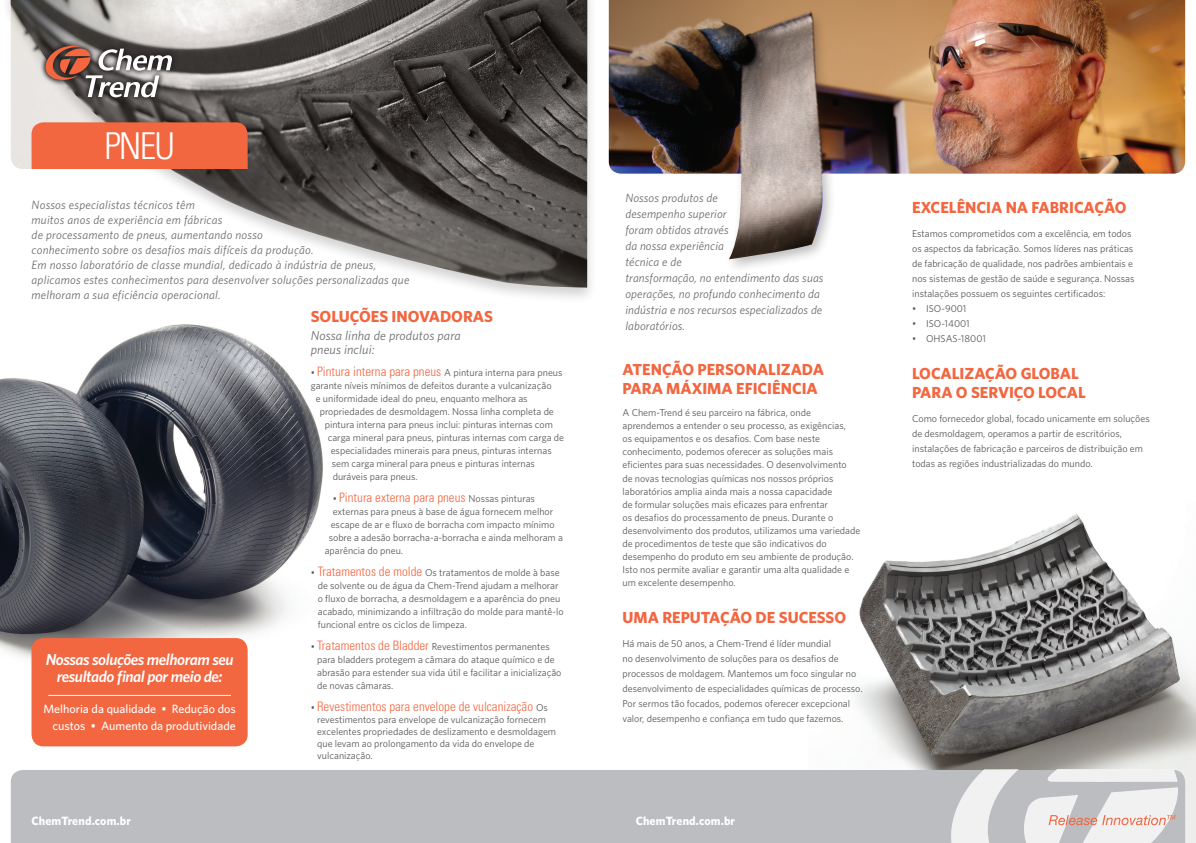
<style>
.page{position:relative;width:1196px;height:843px;background:#fff}
.page>*{position:absolute;margin:0;border:0;box-sizing:border-box;transform-origin:0 0}
.t1{font:300 condensed 37px "Univers";color:#fff}
.t2{font:700 16px/19.2px "Whitney";color:#f26640}
.Our_Solutions{font:italic 600 16px/17px "Whitney";letter-spacing:-.025em;color:#fff;text-align:center}
.body_copy{font:300 condensed 13px "Univers";color:#f26640}
.Italics_-_subhead_le{font:italic 13px/14px "Whitney";letter-spacing:.01em;color:#6c6d70}
.Italics_-_subhead_le-2{font:italic 12px/16px "Whitney";letter-spacing:.02em;color:#6c6d70}
.Improving_Quality{font:500 12px/17px "Whitney";color:#fff;text-align:right}
.t3{font:700 12px "Whitney";letter-spacing:.01em;color:#fff}
.body_copy-2{font:10px/13px "Whitney";color:#57585a}
.s1{font-family:"Univers";font-weight:300;font-stretch:condensed;font-size:13px;color:#f26640}
.s2{font-family:"Whitney";font-weight:400;font-stretch:normal;font-size:10px;color:#57585a}
</style>
<div class="page">
<img style="left:856px;top:514px;width:339px;height:328px">
<div style="left:1px;top:0;width:596px;height:304px;background:#231f20;opacity:.2"></div>
<img style="left:11px;top:0;width:576px;height:287px">
<img style="left:0;top:324px;width:323px;height:343px">
<div style="left:32px;top:638px;width:216px;height:108px;background:#f26640;border-radius:12px"></div>
<hr style="left:48px;top:694px;width:183px;height:1px;background:#fff">
<div style="left:32px;top:122px;width:216px;height:47px;background:#f26640"></div>
<svg style="left:39px;top:39px;width:139px;height:64px;background:#827f7c"></svg>
<svg style="left:43px;top:45px;width:129px;height:52px;background:#8e7c77"></svg>
<div style="left:11px;top:769px;width:1173px;height:73px;background:#bcbdc0"></div>
<svg style="left:949px;top:768px;width:229px;height:74px"></svg>
<img style="left:608px;top:0;width:576px;height:174px">
<div style="left:724px;top:9px;width:113px;height:264px;background:#231f20;opacity:.3"></div>
<img style="left:728px;top:14px;width:96px;height:245px">
<p class="t1" style="left:104px;top:123px;width:72px">PNEU</p>
<p class="Italics_-_subhead_le-2" style="left:32px;top:196px;width:379px;line-height:15px">Nossos especialistas técnicos têm<br>muitos anos de experiência em fábricas<br>de processamento de pneus, aumentando nosso<br>conhecimento sobre os desafios mais difíceis da produção.<br>Em nosso laboratório de classe mundial, dedicado à indústria de pneus, aplicamos estes conhecimentos para desenvolver soluções personalizadas que melhoram a sua eficiência operacional.</p>
<p class="t2" style="left:311px;top:306px;width:184px">SOLUÇÕES INOVADORAS</p>
<p class="Italics_-_subhead_le" style="left:311px;top:328px;width:151px">Nossa linha de produtos para pneus inclui:</p>
<p class="body_copy-2" style="left:311px;top:366px;width:253px">• <span class="s1">Pintura interna para pneus</span> A pintura interna para pneus</p>
<p class="body_copy-2" style="left:311px;top:379px;width:242px">garante níveis mínimos de defeitos durante a vulcanização</p>
<p class="body_copy-2" style="left:316px;top:392px;width:213px">e uniformidade ideal do pneu, enquanto melhora as</p>
<p class="body_copy-2" style="left:320px;top:405px;width:236px">propriedades de desmoldagem. Nossa linha completa de</p>
<p class="body_copy-2" style="left:325px;top:418px;width:230px">pintura interna para pneus inclui: pinturas internas com</p>
<p class="body_copy-2" style="left:328px;top:431px;width:238px">carga mineral para pneus, pinturas internas com carga de</p>
<p class="body_copy-2" style="left:331px;top:444px;width:222px">especialidades minerais para pneus, pinturas internas</p>
<p class="body_copy-2" style="left:332px;top:457px;width:205px">sem carga mineral para pneus e pinturas internas</p>
<p class="body_copy-2" style="left:333px;top:470px;width:86px">duráveis para pneus.</p>
<p class="body_copy" style="left:333px;top:490px;width:204px"><span class="s2">•</span> Pintura externa para pneus <span class="s2">Nossas pinturas</span></p>
<p class="body_copy-2" style="left:333px;top:505px;width:222px">externas para pneus à base de água fornecem melhor</p>
<p class="body_copy-2" style="left:331px;top:518px;width:225px">escape de ar e fluxo de borracha com impacto mínimo</p>
<p class="body_copy-2" style="left:329px;top:531px;width:236px">sobre a adesão borracha-a-borracha e ainda melhoram a</p>
<p class="body_copy-2" style="left:325px;top:544px;width:80px">aparência do pneu.</p>
<p class="body_copy-2" style="left:318px;top:566px;width:247px;text-indent:-7px">• <span class="s1">Tratamentos de molde</span> Os tratamentos de molde à base de solvente ou de água da Chem-Trend ajudam a melhorar o fluxo de borracha, a desmoldagem e a aparência do pneu acabado, minimizando a infiltração do molde para mantê-lo funcional entre os ciclos de limpeza.</p>
<p class="body_copy-2" style="left:317px;top:640px;width:246px;text-indent:-6px">• <span class="s1">Tratamentos de Bladder</span> Revestimentos permanentes para bladders protegem a câmara do ataque químico e de abrasão para estender sua vida útil e facilitar a inicialização de novas câmaras.</p>
<p class="body_copy" style="left:311px;top:699px;width:238px"><span class="s2">•</span> Revestimentos para envelope de vulcanização <span class="s2">Os</span></p>
<p class="body_copy-2" style="left:317px;top:713px;width:240px;line-height:12px">revestimentos para envelope de vulcanização fornecem excelentes propriedades de deslizamento e desmoldagem que levam ao prolongamento da vida do envelope de vulcanização.</p>
<p class="Our_Solutions" style="left:46px;top:651px;width:189px">Nossas soluções melhoram seu resultado final por meio de:</p>
<p class="Improving_Quality" style="left:43px;top:700px;width:194px">Melhoria da qualidade • Redução dos custos • Aumento da produtividade</p>
<p class="Italics_-_subhead_le-2" style="left:625px;top:190px;width:200px">Nossos produtos de<br>desempenho superior<br>foram obtidos através<br>da nossa experiência<br>técnica e de<br>transformação, no entendimento das suas operações, no profundo conhecimento da indústria e nos recursos especializados de laboratórios.</p>
<p class="t2" style="left:622px;top:359px;width:203px">ATENÇÃO PERSONALIZADA<br>PARA MÁXIMA EFICIÊNCIA</p>
<p class="body_copy-2" style="left:622px;top:406px;width:239px">A Chem-Trend é seu parceiro na fábrica, onde aprendemos a entender o seu processo, as exigências,<br>os equipamentos e os desafios. Com base neste conhecimento, podemos oferecer as soluções mais eficientes para suas necessidades. O desenvolvimento<br>de novas tecnologias químicas nos nossos próprios laboratórios amplia ainda mais a nossa capacidade<br>de formular soluções mais eficazes para enfrentar<br>os desafios do processamento de pneus. Durante o desenvolvimento dos produtos, utilizamos uma variedade de procedimentos de teste que são indicativos do desempenho do produto em seu ambiente de produção.<br>Isto nos permite avaliar e garantir uma alta qualidade e um excelente desempenho.</p>
<p class="t2" style="left:622px;top:607px;width:225px">UMA REPUTAÇÃO DE SUCESSO</p>
<p class="body_copy-2" style="left:622px;top:635px;width:241px;line-height:15px">Há mais de 50 anos, a Chem-Trend é líder mundial<br>no desenvolvimento de soluções para os desafios de processos de moldagem. Mantemos um foco singular no desenvolvimento de especialidades químicas de processo.<br>Por sermos tão focados, podemos oferecer excepcional valor, desempenho e confiança em tudo que fazemos.</p>
<p class="t3" style="left:32px;top:812px;width:101px">ChemTrend.com.br</p>
<p class="t3" style="left:635px;top:812px;width:101px">ChemTrend.com.br</p>
<p class="t2" style="left:912px;top:197px;width:216px">EXCELÊNCIA NA FABRICAÇÃO</p>
<p class="body_copy-2" style="left:912px;top:225px;width:224px;line-height:15px">Estamos comprometidos com a excelência, em todos os aspectos da fabricação. Somos líderes nas práticas de fabricação de qualidade, nos padrões ambientais e nos sistemas de gestão de saúde e segurança. Nossas instalações possuem os seguintes certificados:</p>
<p class="body_copy-2" style="left:912px;top:301px;width:56px">• ISO-9001</p>
<p class="body_copy-2" style="left:912px;top:316px;width:59px">• ISO-14001</p>
<p class="body_copy-2" style="left:912px;top:331px;width:75px">• OHSAS-18001</p>
<p class="t2" style="left:912px;top:363px;width:175px">LOCALIZAÇÃO GLOBAL<br>PARA O SERVIÇO LOCAL</p>
<p class="body_copy-2" style="left:912px;top:411px;width:239px;line-height:15px">Como fornecedor global, focado unicamente em soluções de desmoldagem, operamos a partir de escritórios, instalações de fabricação e parceiros de distribuição em todas as regiões industrializadas do mundo.</p>
</div>
